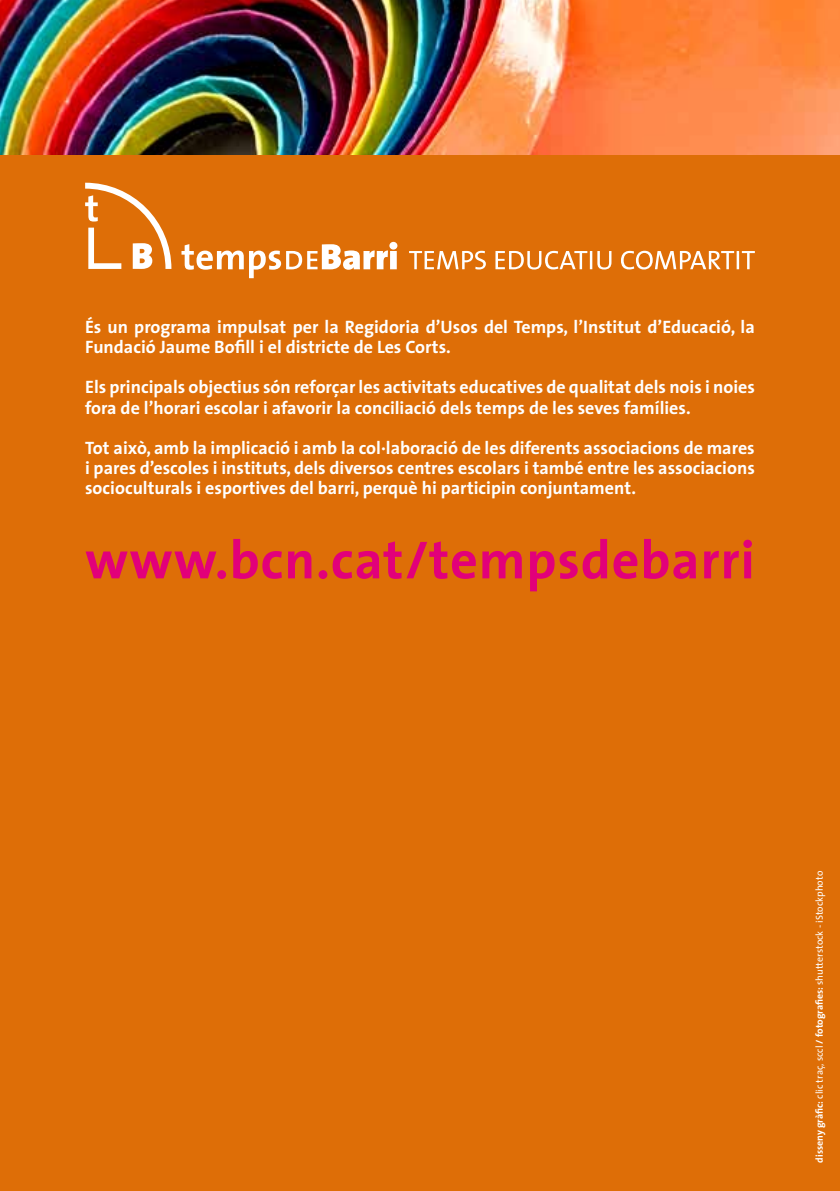
<style>
.page{position:relative;width:840px;height:1191px;background:#fff}
.page>*{position:absolute;margin:0;border:0;box-sizing:border-box;transform-origin:0 0}
.t1{font:700 54px "The Sans";letter-spacing:.015em;color:#e2007a}
.t2{font:700 18px/20px "The Sans";color:#fff}
.t3{font:10px "The Sans";color:#fff}
.s1{font-weight:700}
</style>
<div class="page">
<img style="left:0;top:0;width:839px;height:156px">
<div style="left:0;top:156px;width:839px;height:1035px;background:#de6e07"></div>
<svg style="left:85px;top:183px;width:86px;height:86px"></svg>
<svg style="left:181px;top:242px;width:216px;height:36px"></svg>
<svg style="left:409px;top:251px;width:345px;height:18px"></svg>
<p class="t2" style="left:85px;top:317px;width:670px">És un programa impulsat per la Regidoria d’Usos del Temps, l’Institut d’Educació, la<br>Fundació Jaume Bofill i el districte de Les Corts.</p>
<p class="t2" style="left:85px;top:377px;width:671px">Els principals objectius són reforçar les activitats educatives de qualitat dels nois i noies fora de l’horari escolar i afavorir la conciliació dels temps de les seves famílies.</p>
<p class="t2" style="left:85px;top:437px;width:670px;text-align:justify">Tot això, amb la implicació i amb la col·laboració de les diferents associacions de mares i pares d’escoles i instituts, dels diversos centres escolars i també entre les associacions socioculturals i esportives del barri, perquè hi participin conjuntament.</p>
<h1 class="t1" style="left:85px;top:515px;width:670px">www.bcn.cat/tempsdebarri</h1>
<p class="t3" style="left:810px;top:1162px;width:293px;rotate:-90deg"><span class="s1">disseny gràfic:</span> clic traç, sccl <span class="s1">/ fotografies:</span> shutterstock - iStockphoto</p>
</div>
